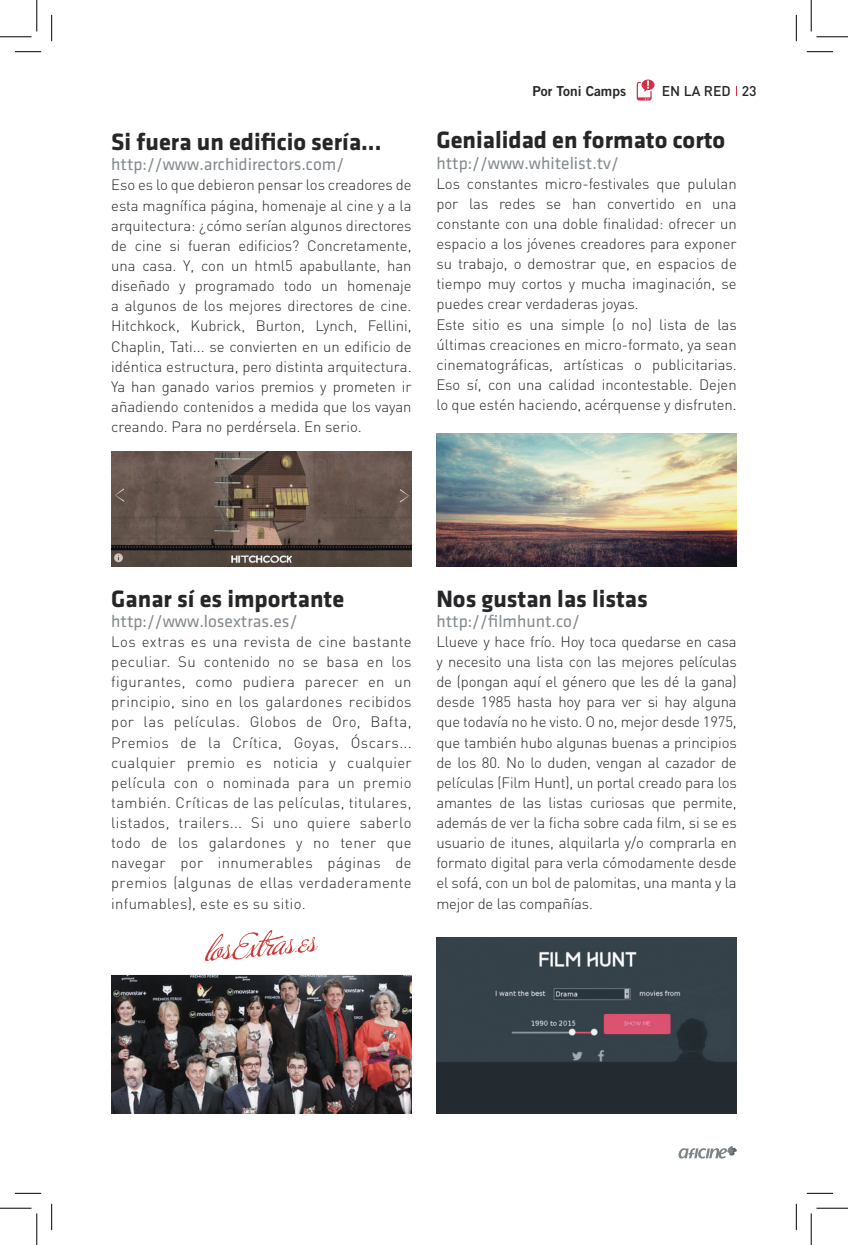
<style>
.page{position:relative;width:848px;height:1245px;background:#fff}
.page>*{position:absolute;margin:0;border:0;box-sizing:border-box;transform-origin:0 0}
.tx_sep{font:700 24.5px "Klavika";color:#262527}
.tx_sep-2{font:17.5px "Klavika";color:#848a8e}
.tx_sep-3{font:300 14.88px/20.1px "DIN";color:#262527;text-align:justify}
.t1{font:500 14px "DIN";color:#262527}
.Firma{font:13.65px "Trade Gothic Bold Two";color:#262527}
</style>
<div class="page">
<svg style="left:636px;top:79px;width:19px;height:21px"></svg>
<svg style="left:678px;top:1146px;width:58px;height:12px"></svg>
<img style="left:111px;top:451px;width:300px;height:115px">
<img style="left:111px;top:975px;width:300px;height:138px">
<img style="left:436px;top:433px;width:300px;height:133px">
<img style="left:436px;top:937px;width:300px;height:176px">
<img style="left:205px;top:930px;width:113px;height:30px">
<svg style="left:15px;top:51px;width:26px;height:1px"></svg>
<svg style="left:806px;top:51px;width:26px;height:1px"></svg>
<svg style="left:15px;top:1192px;width:26px;height:1px"></svg>
<svg style="left:807px;top:1192px;width:25px;height:1px"></svg>
<svg style="left:51px;top:15px;width:1px;height:26px"></svg>
<svg style="left:51px;top:1203px;width:1px;height:26px"></svg>
<svg style="left:795px;top:15px;width:1px;height:26px"></svg>
<svg style="left:795px;top:1204px;width:1px;height:25px"></svg>
<hr style="left:0;top:36px;width:32px;height:1px;background:#000">
<hr style="left:816px;top:36px;width:31px;height:1px;background:#000">
<hr style="left:0;top:1207px;width:32px;height:1px;background:#000">
<hr style="left:816px;top:1207px;width:31px;height:1px;background:#000">
<hr style="left:36px;top:0;width:1px;height:31px;background:#000">
<hr style="left:36px;top:1213px;width:1px;height:31px;background:#000">
<hr style="left:810px;top:0;width:1px;height:31px;background:#000">
<hr style="left:810px;top:1213px;width:1px;height:31px;background:#000">
<p class="tx_sep" style="left:111px;top:129px;width:271px">Si fuera un edificio sería...</p>
<p class="tx_sep-2" style="left:111px;top:155px;width:234px">http://www.archidirectors.com/</p>
<p class="tx_sep-3" style="left:111px;top:175px;width:302px">Eso es lo que debieron pensar los creadores de esta magnífica página, homenaje al cine y a la arquitectura: ¿cómo serían algunos directores de cine si fueran edificios? Concretamente, una casa. Y, con un html5 apabullante, han diseñado y programado todo un homenaje a algunos de los mejores directores de cine.<br>Hitchkock, Kubrick, Burton, Lynch, Fellini, Chaplin, Tati... se convierten en un edificio de idéntica estructura, pero distinta arquitectura.<br>Ya han ganado varios premios y prometen ir añadiendo contenidos a medida que los vayan creando. Para no perdérsela. En serio.</p>
<p class="Firma" style="left:532px;top:83px;width:95px">Por Toni Camps</p>
<p class="t1" style="left:661px;top:82px;width:96px">EN LA RED 23</p>
<p class="tx_sep" style="left:436px;top:127px;width:290px">Genialidad en formato corto</p>
<p class="tx_sep-2" style="left:436px;top:154px;width:184px">http://www.whitelist.tv/</p>
<p class="tx_sep-3" style="left:436px;top:173px;width:302px">Los constantes micro-festivales que pululan por las redes se han convertido en una constante con una doble finalidad: ofrecer un espacio a los jóvenes creadores para exponer su trabajo, o demostrar que, en espacios de tiempo muy cortos y mucha imaginación, se puedes crear verdaderas joyas.</p>
<p class="tx_sep-3" style="left:436px;top:314px;width:302px">Este sitio es una simple (o no) lista de las últimas creaciones en micro-formato, ya sean cinematográficas, artísticas o publicitarias.<br>Eso sí, con una calidad incontestable. Dejen lo que estén haciendo, acérquense y disfruten.</p>
<p class="tx_sep" style="left:111px;top:585px;width:234px">Ganar sí es importante</p>
<p class="tx_sep-2" style="left:111px;top:611px;width:188px">http://www.losextras.es/</p>
<p class="tx_sep-3" style="left:111px;top:631px;width:302px">Los extras es una revista de cine bastante peculiar. Su contenido no se basa en los figurantes, como pudiera parecer en un principio, sino en los galardones recibidos por las películas. Globos de Oro, Bafta, Premios de la Crítica, Goyas, Óscars... cualquier premio es noticia y cualquier película con o nominada para un premio también. Críticas de las películas, titulares, listados, trailers... Si uno quiere saberlo todo de los galardones y no tener que navegar por innumerables páginas de premios (algunas de ellas verdaderamente infumables), este es su sitio.</p>
<p class="tx_sep" style="left:436px;top:585px;width:213px">Nos gustan las listas</p>
<p class="tx_sep-2" style="left:436px;top:611px;width:145px">http://filmhunt.co/</p>
<p class="tx_sep-3" style="left:436px;top:631px;width:302px">Llueve y hace frío. Hoy toca quedarse en casa y necesito una lista con las mejores películas de (pongan aquí el género que les dé la gana) desde 1985 hasta hoy para ver si hay alguna que todavía no he visto. O no, mejor desde 1975, que también hubo algunas buenas a principios de los 80. No lo duden, vengan al cazador de películas (Film Hunt), un portal creado para los amantes de las listas curiosas que permite, además de ver la ficha sobre cada film, si se es usuario de itunes, alquilarla y/o comprarla en formato digital para verla cómodamente desde el sofá, con un bol de palomitas, una manta y la mejor de las compañías.</p>
</div>
